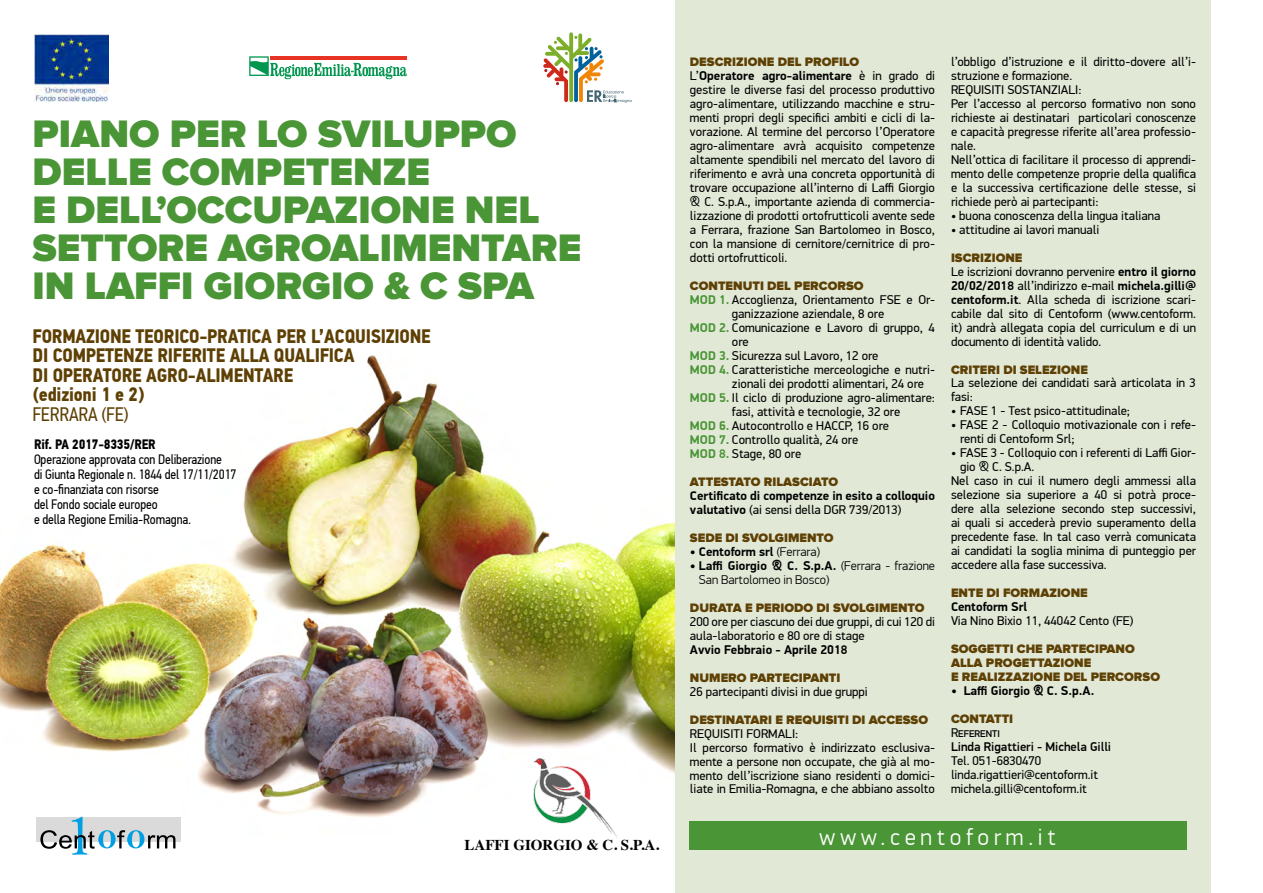
<style>
.page{position:relative;width:1263px;height:893px;background:#fff}
.page>*{position:absolute;margin:0;border:0;box-sizing:border-box;transform-origin:0 0}
.t1{font:900 39.75px/38px "Proxima Nova";color:#4a9536}
.t2{font:300 23.7px "PF Din Display Pro";letter-spacing:.2em;color:#fff}
.t3{font:700 19.5px/19.5px "PF Din Text Cond Pro";letter-spacing:-.01em;color:#5e4004}
.t4{font:19.5px "PF Din Text Cond Pro";letter-spacing:-.01em;color:#5e4004}
.t5{font:700 15px "Times";color:#000}
.t6{font:13.65px/15.1px "PF Din Text Cond Pro";letter-spacing:-.01em;color:#000}
.t7{font:700 13.65px "PF Din Text Cond Pro";letter-spacing:-.01em;color:#000}
.t8{font:12.75px/14px "PF Din Display Pro";color:#000}
.t9{font:900 12.75px/14px "Proxima Nova";color:#5e4004}
.t10{font:700 12.75px/14px "PF Din Display Pro";color:#000}
.t11{font:300 12.75px/14px "PF Din Display Pro";color:#000}
.t12{font:500 12.75px "PF Din Display Pro";color:#000}
.s1{font-weight:700}
.s2{font-weight:700;color:#4a9536}
.s3{font-weight:400}
.s4{font-weight:300}
</style>
<div class="page">
<img style="left:0;top:355px;width:675px;height:481px">
<div style="left:675px;top:0;width:536px;height:893px;background:#e1e8d6"></div>
<div style="left:689px;top:821px;width:497px;height:29px;background:#4a9536"></div>
<svg style="left:36px;top:817px;width:144px;height:38px"></svg>
<img style="left:34px;top:34px;width:74px;height:67px">
<svg style="left:249px;top:56px;width:158px;height:23px"></svg>
<svg style="left:543px;top:32px;width:88px;height:71px"></svg>
<img style="left:533px;top:759px;width:85px;height:78px">
<h1 class="t1" style="left:33px;top:116px;width:550px">PIANO PER LO SVILUPPO<br>DELLE COMPETENZE<br>E DELL’OCCUPAZIONE NEL<br>SETTORE AGROALIMENTARE<br>IN LAFFI GIORGIO &amp; C SPA</h1>
<h3 class="t3" style="left:33px;top:326px;width:400px">FORMAZIONE TEORICO-PRATICA PER L’ACQUISIZIONE DI COMPETENZE RIFERITE ALLA QUALIFICA<br>DI OPERATORE AGRO-ALIMENTARE<br>(edizioni 1 e 2)</h3>
<h3 class="t4" style="left:33px;top:402px;width:97px">FERRARA (FE)</h3>
<p class="t7" style="left:34px;top:436px;width:123px">Rif. PA 2017-8335/RER</p>
<p class="t6" style="left:34px;top:451px;width:204px">Operazione approvata con Deliberazione<br>di Giunta Regionale n. 1844 del 17/11/2017 e co-finanziata con risorse<br>del Fondo sociale europeo<br>e della Regione Emilia-Romagna.</p>
<p class="t5" style="left:465px;top:831px;width:196px">LAFFI GIORGIO &amp; C. S.P.A.</p>
<p class="t8" style="left:951px;top:55px;width:246px">l’obbligo d’istruzione e il diritto-dovere all’i&shy;struzione e formazione.<br>REQUISITI SOSTANZIALI:<br>Per l’accesso al percorso formativo non sono richieste ai destinatari particolari conoscenze e capacità pregresse riferite all’area professio&shy;nale.<br>Nell’ottica di facilitare il processo di apprendi&shy;mento delle competenze proprie della qualifica e la successiva certificazione delle stesse, si richiede però ai partecipanti:</p>
<p class="t8" style="left:951px;top:209px;width:211px">• buona conoscenza della lingua italiana</p>
<p class="t8" style="left:951px;top:223px;width:150px">• attitudine ai lavori manuali</p>
<p class="t9" style="left:951px;top:251px;width:73px">ISCRIZIONE</p>
<p class="t8" style="left:951px;top:264px;width:246px;text-align:justify">Le iscrizioni dovranno pervenire <span class="s1">entro il giorno 20/02/2018</span> all’indirizzo e-mail <span class="s1">michela.gilli@ centoform.it</span>. Alla scheda di iscrizione scari&shy;cabile dal sito di Centoform (www.centoform. it) andrà allegata copia del curriculum e di un documento di identità valido.</p>
<p class="t9" style="left:951px;top:363px;width:139px">CRITERI DI SELEZIONE</p>
<p class="t8" style="left:951px;top:376px;width:246px">La selezione dei candidati sarà articolata in 3 fasi:</p>
<p class="t8" style="left:951px;top:404px;width:181px">• FASE 1 - Test psico-attitudinale;</p>
<p class="t8" style="left:960px;top:418px;width:237px;text-indent:-9px">• FASE 2 - Colloquio motivazionale con i refe&shy;renti di Centoform Srl;</p>
<p class="t8" style="left:951px;top:446px;width:246px">• FASE 3 - Colloquio con i referenti di Laffi Gior-</p>
<p class="t8" style="left:960px;top:460px;width:76px">gio &amp; C. S.p.A.</p>
<p class="t8" style="left:951px;top:474px;width:246px">Nel caso in cui il numero degli ammessi alla</p>
<p class="t8" style="left:951px;top:488px;width:246px">selezione sia superiore a 40 si potrà proce-</p>
<p class="t8" style="left:951px;top:502px;width:246px">dere alla selezione secondo step successivi,</p>
<p class="t8" style="left:951px;top:516px;width:247px">ai quali si accederà previo superamento della</p>
<p class="t8" style="left:951px;top:530px;width:246px">precedente fase. In tal caso verrà comunicata</p>
<p class="t8" style="left:951px;top:544px;width:247px">ai candidati la soglia minima di punteggio per</p>
<p class="t8" style="left:951px;top:558px;width:157px">accedere alla fase successiva.</p>
<p class="t9" style="left:951px;top:586px;width:138px">ENTE DI FORMAZIONE</p>
<p class="t10" style="left:951px;top:600px;width:78px">Centoform Srl</p>
<p class="t8" style="left:951px;top:614px;width:184px">Via Nino Bixio 11, 44042 Cento (FE)</p>
<p class="t9" style="left:951px;top:642px;width:211px">SOGGETTI CHE PARTECIPANO<br>ALLA PROGETTAZIONE<br>E REALIZZAZIONE DEL PERCORSO</p>
<p class="t10" style="left:951px;top:684px;width:145px">• Laffi Giorgio &amp; C. S.p.A.</p>
<p class="t9" style="left:951px;top:712px;width:64px">CONTATTI</p>
<p class="t8" style="left:951px;top:726px;width:50px">Referenti</p>
<p class="t12" style="left:951px;top:739px;width:162px">Linda Rigattieri - Michela Gilli</p>
<p class="t8" style="left:951px;top:754px;width:148px">Tel. 051-6830470 linda.rigattieri@centoform.it michela.gilli@centoform.it</p>
<h2 class="t2" style="left:819px;top:823px;width:238px">www.centoform.it</h2>
<p class="t9" style="left:690px;top:56px;width:171px">DESCRIZIONE DEL PROFILO</p>
<p class="t8" style="left:690px;top:69px;width:247px;text-align:justify">L’<span class="s1">Operatore agro-alimentare</span> è in grado di gestire le diverse fasi del processo produttivo agro-alimentare, utilizzando macchine e stru&shy;menti propri degli specifici ambiti e cicli di la&shy;vorazione. Al termine del percorso l’Operatore agro-alimentare avrà acquisito competenze altamente spendibili nel mercato del lavoro di riferimento e avrà una concreta opportunità di trovare occupazione all’interno di Laffi Giorgio &amp; C. S.p.A., importante azienda di commercia&shy;lizzazione di prodotti ortofrutticoli avente sede a Ferrara, frazione San Bartolomeo in Bosco, con la mansione di cernitore/cernitrice di pro&shy;dotti ortofrutticoli.</p>
<p class="t9" style="left:690px;top:279px;width:175px">CONTENUTI DEL PERCORSO</p>
<p class="t8" style="left:690px;top:293px;width:246px"><span class="s2">MOD 1.</span> Accoglienza, Orientamento FSE e Or-</p>
<p class="t8" style="left:732px;top:307px;width:154px">ganizzazione aziendale, 8 ore</p>
<p class="t8" style="left:690px;top:321px;width:247px"><span class="s2">MOD 2.</span> Comunicazione e Lavoro di gruppo, 4</p>
<p class="t8" style="left:732px;top:335px;width:18px">ore</p>
<p class="t8" style="left:690px;top:349px;width:190px"><span class="s2">MOD 3.</span> Sicurezza sul Lavoro, 12 ore</p>
<p class="t8" style="left:690px;top:363px;width:246px"><span class="s2">MOD 4.</span> Caratteristiche merceologiche e nutri-</p>
<p class="t8" style="left:732px;top:377px;width:194px">zionali dei prodotti alimentari, 24 ore</p>
<p class="t8" style="left:690px;top:391px;width:246px"><span class="s2">MOD 5.</span> Il ciclo di produzione agro-alimentare:</p>
<p class="t8" style="left:732px;top:405px;width:170px">fasi, attività e tecnologie, 32 ore</p>
<p class="t8" style="left:690px;top:419px;width:201px"><span class="s2">MOD 6.</span> Autocontrollo e HACCP, 16 ore</p>
<p class="t8" style="left:690px;top:433px;width:170px"><span class="s2">MOD 7.</span> Controllo qualità, 24 ore</p>
<p class="t8" style="left:690px;top:447px;width:113px"><span class="s2">MOD 8.</span> Stage, 80 ore</p>
<p class="t9" style="left:690px;top:475px;width:150px">ATTESTATO RILASCIATO</p>
<p class="t10" style="left:690px;top:489px;width:246px">Certificato di competenze in esito a colloquio valutativo <span class="s3">(ai sensi della DGR 739/2013)</span></p>
<p class="t9" style="left:690px;top:531px;width:145px">SEDE DI SVOLGIMENTO</p>
<p class="t10" style="left:690px;top:545px;width:132px">• Centoform srl <span class="s4">(Ferrara)</span></p>
<p class="t11" style="left:699px;top:559px;width:237px;text-indent:-9px"><span class="s1">• Laffi Giorgio &amp; C. S.p.A.</span> (Ferrara - frazione<br>San Bartolomeo in Bosco)</p>
<p class="t9" style="left:690px;top:601px;width:236px">DURATA E PERIODO DI SVOLGIMENTO</p>
<p class="t8" style="left:690px;top:614px;width:246px">200 ore per ciascuno dei due gruppi, di cui 120 di aula-laboratorio e 80 ore di stage</p>
<p class="t10" style="left:690px;top:643px;width:159px">Avvio Febbraio - Aprile 2018</p>
<p class="t9" style="left:690px;top:671px;width:152px">NUMERO PARTECIPANTI</p>
<p class="t8" style="left:690px;top:684px;width:179px">26 partecipanti divisi in due gruppi</p>
<p class="t9" style="left:690px;top:713px;width:240px">DESTINATARI E REQUISITI DI ACCESSO</p>
<p class="t8" style="left:690px;top:726px;width:246px">REQUISITI FORMALI:<br>Il percorso formativo è indirizzato esclusiva&shy;mente a persone non occupate, che già al mo&shy;mento dell’iscrizione siano residenti o domici&shy;liate in Emilia-Romagna, e che abbiano assolto</p>
</div>
